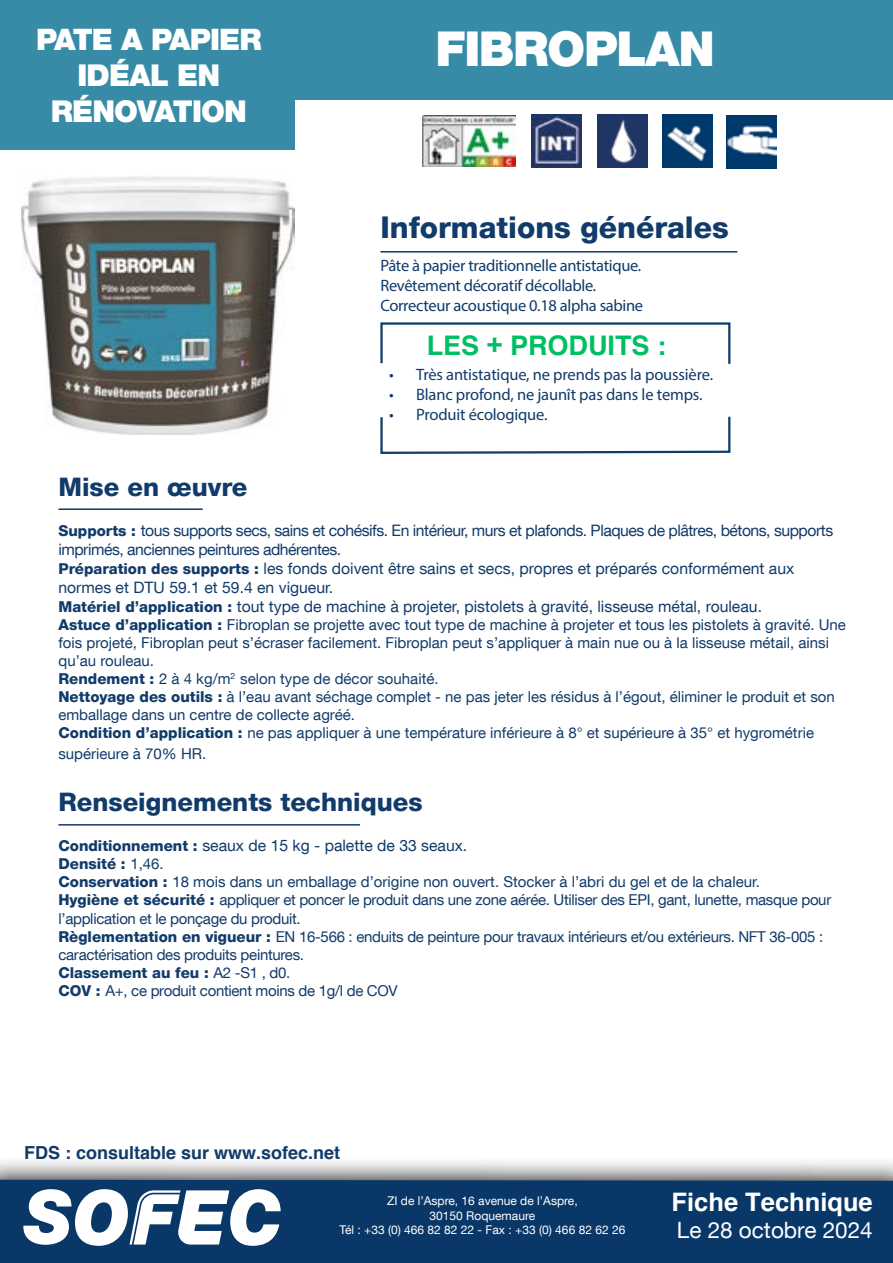
<style>
.page{position:relative;width:893px;height:1263px;background:#fff}
.page>*{position:absolute;margin:0;border:0;box-sizing:border-box;transform-origin:0 0}
.t1{font:900 48px "Helvetica Neue LT Com";letter-spacing:-.03em;color:#fff}
.t2{font:900 30px/36px "Helvetica Neue LT Com";letter-spacing:-.03em;color:#fff;text-align:center}
.t3{font:800 30px "Helvetica Neue LT Com";color:#113b6a}
.t4{font:700 27px "Helvetica";color:#00bf63}
.t5{font:800 25.5px "Helvetica Neue LT Com";color:#113b6a}
.t6{font:700 25.5px "Helvetica";color:#fff}
.t7{font:22.5px "Helvetica Neue LT Com";color:#fff}
.t8{font:700 18px "Helvetica";color:#113b6a}
.t9{font:16.5px/19.8px "Myriad Pro";letter-spacing:-.02em;color:#113b6a}
.t10{font:15.75px/18.9px "Helvetica Neue LT Com";color:#113b6a}
.t11{font:15px/18px "Helvetica Neue LT Com";color:#113b6a}
.t12{font:15px/18px "Helvetica Neue LT Com";letter-spacing:-.02em;color:#113b6a}
.t13{font:12px/14.4px "Helvetica Neue LT Com";color:#fff;text-align:center}
.s1{font-weight:800;font-size:15px}
.s2{font-weight:800}
</style>
<div class="page">
<svg style="left:380px;top:322px;width:351px;height:42px"></svg>
<svg style="left:380px;top:416px;width:351px;height:38px"></svg>
<img style="left:531px;top:115px;width:50px;height:53px">
<img style="left:597px;top:115px;width:50px;height:53px">
<img style="left:662px;top:115px;width:51px;height:53px">
<img style="left:423px;top:116px;width:92px;height:51px">
<img style="left:726px;top:115px;width:50px;height:53px">
<img style="left:21px;top:176px;width:274px;height:258px">
<div style="left:0;top:0;width:893px;height:100px;background:#388ba7"></div>
<div style="left:0;top:0;width:295px;height:150px;background:#388ba7"></div>
<svg style="left:0;top:1160px;width:893px;height:20px"></svg>
<div style="left:0;top:1180px;width:893px;height:83px;background:#093868"></div>
<hr style="left:58px;top:508px;width:145px;height:2px;background:#113b6a">
<hr style="left:58px;top:824px;width:302px;height:1px;background:#113b6a">
<hr style="left:380px;top:251px;width:357px;height:2px;background:#113b6a">
<svg style="left:23px;top:1189px;width:258px;height:57px"></svg>
<h2 class="t2" style="left:36px;top:21px;width:227px">PATE A PAPIER<br>IDÉAL EN<br>RÉNOVATION</h2>
<h1 class="t1" style="left:436px;top:20px;width:281px">FIBROPLAN</h1>
<h2 class="t3" style="left:380px;top:210px;width:350px">Informations générales</h2>
<p class="t9" style="left:380px;top:256px;width:264px">Pâte à papier traditionnelle antistatique.<br>Revêtement décoratif décollable.<br>Correcteur acoustique 0.18 alpha sabine</p>
<h3 class="t4" style="left:427px;top:328px;width:241px">LES + PRODUITS :</h3>
<p class="t9" style="left:389px;top:364px;width:325px">• Très antistatique, ne prends pas la poussière.</p>
<p class="t9" style="left:389px;top:384px;width:315px">• Blanc profond, ne jaunît pas dans le temps.</p>
<p class="t9" style="left:389px;top:404px;width:160px">• Produit écologique.</p>
<h3 class="t5" style="left:58px;top:471px;width:190px">Mise en oeuvre</h3>
<p class="t10" style="left:58px;top:520px;width:776px"><span class="s1">Supports :</span> tous supports secs, sains et cohésifs. En intérieur, murs et plafonds. Plaques de plâtres, bétons, supports imprimés, anciennes peintures adhérentes.<br><span class="s1">Préparation des supports :</span> les fonds doivent être sains et secs, propres et préparés conformément aux normes et DTU 59.1 et 59.4 en vigueur.<br><span class="s1">Matériel d’application :</span> tout type de machine à projeter, pistolets à gravité, lisseuse métal, rouleau.</p>
<p class="t11" style="left:58px;top:615px;width:789px"><span class="s2">Astuce d’application :</span> Fibroplan se projette avec tout type de machine à projeter et tous les pistolets à gravité. Une fois projeté, Fibroplan peut s’écraser facilement. Fibroplan peut s’appliquer à main nue ou à la lisseuse métail, ainsi qu’au rouleau.<br><span class="s2">Rendement :</span> 2 à 4 kg/m<sup>2</sup> selon type de décor souhaité.<br><span class="s2">Nettoyage des outils :</span> à l’eau avant séchage complet - ne pas jeter les résidus à l’égout, éliminer le produit et son emballage dans un centre de collecte agréé.<br><span class="s2">Condition d’application :</span> ne pas appliquer à une température inférieure à 8° et supérieure à 35° et hygrométrie</p>
<p class="t11" style="left:58px;top:744px;width:149px">supérieure à 70% HR.</p>
<h3 class="t5" style="left:58px;top:787px;width:366px">Renseignements techniques</h3>
<p class="t10" style="left:58px;top:836px;width:410px"><span class="s1">Conditionnement :</span> seaux de 15 kg - palette de 33 seaux.</p>
<p class="t12" style="left:58px;top:855px;width:774px"><span class="s2">Densité :</span> 1,46.<br><span class="s2">Conservation :</span> 18 mois dans un emballage d’origine non ouvert. Stocker à l’abri du gel et de la chaleur.<br><span class="s2">Hygiène et sécurité :</span> appliquer et poncer le produit dans une zone aérée. Utiliser des EPI, gant, lunette, masque pour l’application et le ponçage du produit.<br><span class="s2">Règlementation en vigueur :</span> EN 16-566 : enduits de peinture pour travaux intérieurs et/ou extérieurs. NFT 36-005 : caractérisation des produits peintures.<br><span class="s2">Classement au feu :</span> A2 -S1 , d0.<br><span class="s2">COV :</span> A+, ce produit contient moins de 1g/l de COV</p>
<p class="t8" style="left:24px;top:1141px;width:318px">FDS : consultable sur www.sofec.net</p>
<p class="t13" style="left:339px;top:1194px;width:287px">ZI de l’Aspre, 16 avenue de l’Aspre,<br>30150 Roquemaure<br>Tél : +33 (0) 466 82 82 22 - Fax : +33 (0) 466 82 62 26</p>
<h3 class="t6" style="left:672px;top:1186px;width:203px">Fiche Technique</h3>
<h3 class="t7" style="left:677px;top:1216px;width:197px">Le 28 octobre 2024</h3>
</div>
